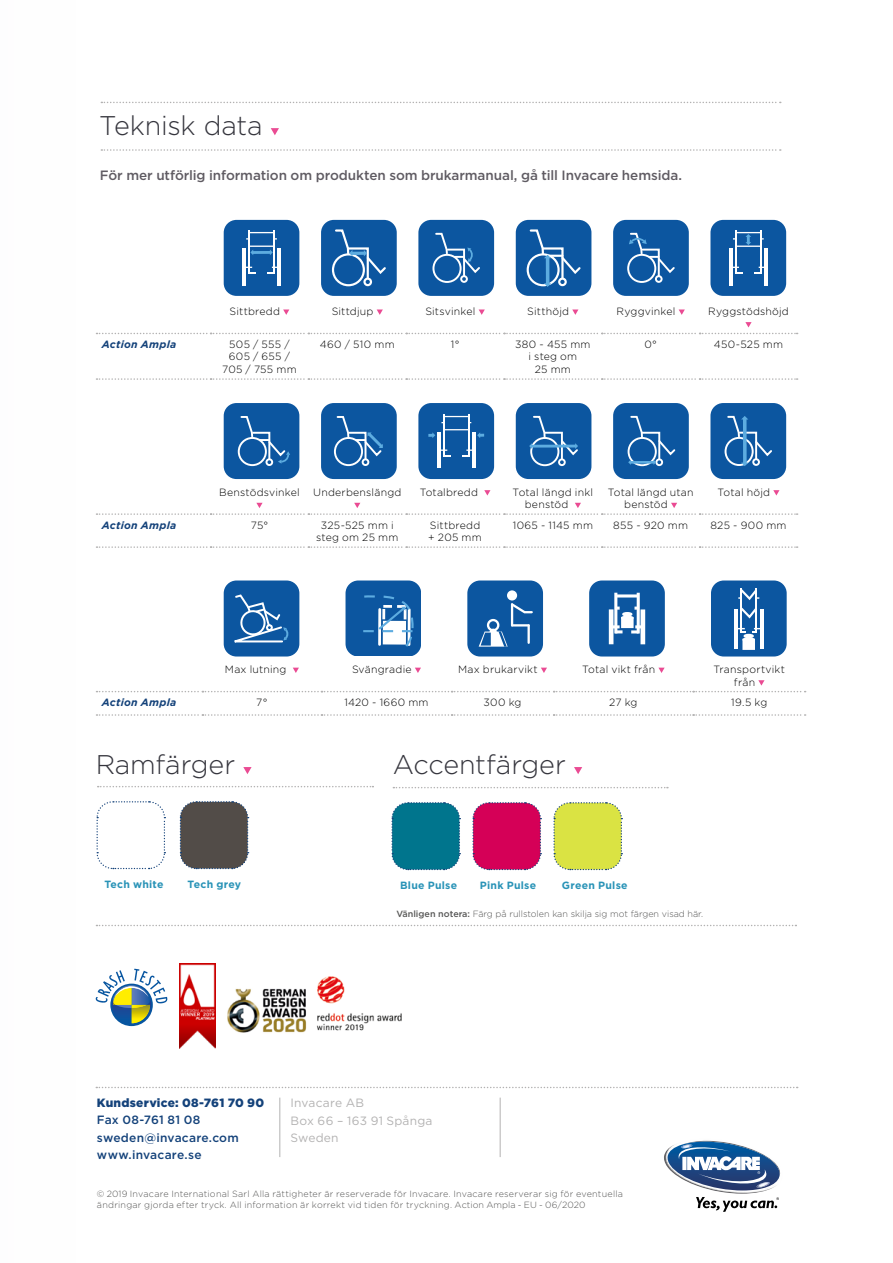
<style>
.page{position:relative;width:893px;height:1263px;background:#fff}
.page>*{position:absolute;margin:0;border:0;box-sizing:border-box;transform-origin:0 0}
.t1{font:300 27px "Gotham";letter-spacing:-.005em;color:#35353d}
.t2{font:500 13.5px "Gotham";letter-spacing:-.005em;color:#605c63}
.t3{font:500 12px/17.2px "Gotham";letter-spacing:.02em;color:#14427a}
.t4{font:12px/17.2px "Gotham";letter-spacing:.02em;color:#b3b2b2}
.t5{font:900 12px "Gotham";letter-spacing:.02em;color:#14427a}
.t6{font:300 10.5px/12.6px "Gotham";letter-spacing:.02em;color:#000}
.t7{font:700 10.5px "Gotham";letter-spacing:.025em;color:#2993b7}
.t8{font:italic 700 10.5px "Gotham";letter-spacing:.025em;color:#14427a}
.t9{font:300 9px/10.8px "Gotham";letter-spacing:.02em;color:#575756}
.t10{font:300 9px "Gotham";color:#575756}
.s1{font-weight:500}
</style>
<div class="page">
<svg style="left:224px;top:220px;width:75px;height:76px;background:#2b6cac"></svg>
<svg style="left:418px;top:220px;width:76px;height:76px;background:#2467a9"></svg>
<svg style="left:613px;top:220px;width:76px;height:76px;background:#2466a9"></svg>
<svg style="left:321px;top:220px;width:76px;height:76px;background:#2769ab"></svg>
<svg style="left:516px;top:220px;width:75px;height:76px;background:#286aab"></svg>
<svg style="left:101px;top:102px;width:680px;height:1px"></svg>
<svg style="left:101px;top:149px;width:680px;height:2px"></svg>
<svg style="left:96px;top:925px;width:700px;height:1px"></svg>
<svg style="left:96px;top:1087px;width:702px;height:1px"></svg>
<svg style="left:271px;top:128px;width:8px;height:7px"></svg>
<svg style="left:97px;top:378px;width:701px;height:2px"></svg>
<svg style="left:97px;top:333px;width:701px;height:1px"></svg>
<svg style="left:283px;top:309px;width:6px;height:6px"></svg>
<svg style="left:377px;top:309px;width:6px;height:6px"></svg>
<svg style="left:479px;top:309px;width:6px;height:6px"></svg>
<svg style="left:572px;top:309px;width:6px;height:6px"></svg>
<svg style="left:679px;top:309px;width:6px;height:6px"></svg>
<svg style="left:745px;top:322px;width:7px;height:5px"></svg>
<svg style="left:710px;top:220px;width:76px;height:76px;background:#2c6cac"></svg>
<svg style="left:418px;top:403px;width:76px;height:76px;background:#2b6bac"></svg>
<svg style="left:224px;top:403px;width:75px;height:76px;background:#2265a9"></svg>
<svg style="left:97px;top:546px;width:701px;height:2px"></svg>
<svg style="left:484px;top:490px;width:6px;height:5px"></svg>
<svg style="left:97px;top:503px;width:701px;height:12px"></svg>
<svg style="left:773px;top:490px;width:6px;height:5px"></svg>
<svg style="left:516px;top:403px;width:75px;height:76px;background:#2266a9"></svg>
<svg style="left:321px;top:403px;width:76px;height:76px;background:#2467a9"></svg>
<hr style="left:280px;top:1097px;width:1px;height:60px;background:#b3b2b2">
<hr style="left:500px;top:1097px;width:1px;height:60px;background:#b3b2b2">
<img style="left:731px;top:1193px;width:22px;height:1px">
<img style="left:664px;top:1140px;width:103px;height:53px">
<img style="left:682px;top:1141px;width:85px;height:1px">
<svg style="left:696px;top:1197px;width:83px;height:15px"></svg>
<svg style="left:665px;top:1142px;width:116px;height:48px"></svg>
<svg style="left:96px;top:801px;width:70px;height:69px"></svg>
<svg style="left:243px;top:767px;width:9px;height:7px"></svg>
<svg style="left:98px;top:786px;width:275px;height:1px"></svg>
<svg style="left:391px;top:802px;width:70px;height:69px;background:#1a8198"></svg>
<svg style="left:472px;top:802px;width:70px;height:69px;background:#d41c69"></svg>
<svg style="left:553px;top:802px;width:70px;height:69px;background:#d8e157"></svg>
<svg style="left:574px;top:767px;width:8px;height:7px"></svg>
<svg style="left:393px;top:787px;width:275px;height:1px"></svg>
<svg style="left:345px;top:580px;width:76px;height:76px;background:#3876b2"></svg>
<svg style="left:613px;top:403px;width:76px;height:76px;background:#2366a9"></svg>
<svg style="left:224px;top:580px;width:75px;height:76px;background:#286aab"></svg>
<svg style="left:97px;top:714px;width:709px;height:2px"></svg>
<svg style="left:293px;top:668px;width:6px;height:5px"></svg>
<svg style="left:415px;top:668px;width:6px;height:5px"></svg>
<svg style="left:541px;top:668px;width:6px;height:5px"></svg>
<svg style="left:658px;top:668px;width:7px;height:5px"></svg>
<svg style="left:97px;top:680px;width:709px;height:12px"></svg>
<svg style="left:467px;top:580px;width:76px;height:76px;background:#296aab"></svg>
<hr style="left:527px;top:625px;width:3px;height:18px;background:#fff">
<svg style="left:589px;top:580px;width:76px;height:76px;background:#3975b1"></svg>
<svg style="left:710px;top:403px;width:76px;height:76px;background:#2468aa"></svg>
<svg style="left:179px;top:801px;width:70px;height:69px;background:#625e5c"></svg>
<div style="left:110px;top:984px;width:43px;height:42px;background:#0755a0;border-radius:50%"></div>
<svg style="left:96px;top:969px;width:71px;height:55px"></svg>
<img style="left:179px;top:964px;width:37px;height:84px">
<img style="left:317px;top:976px;width:85px;height:55px">
<img style="left:227px;top:988px;width:80px;height:45px">
<svg style="left:711px;top:580px;width:76px;height:76px;background:#3472af"></svg>
<div style="left:744px;top:634px;width:10px;height:4px;border:2px solid #fff;border-radius:50%"></div>
<h1 class="t1" style="left:99px;top:109px;width:165px">Teknisk data</h1>
<p class="t2" style="left:100px;top:167px;width:584px">För mer utförlig information om produkten som brukarmanual, gå till Invacare hemsida.</p>
<p class="t6" style="left:230px;top:305px;width:52px">Sittbredd</p>
<p class="t6" style="left:332px;top:305px;width:43px">Sittdjup</p>
<p class="t6" style="left:425px;top:305px;width:52px">Sitsvinkel</p>
<p class="t6" style="left:527px;top:305px;width:43px">Sitthöjd</p>
<p class="t6" style="left:616px;top:305px;width:60px">Ryggvinkel</p>
<p class="t6" style="left:708px;top:305px;width:82px">Ryggstödshöjd</p>
<p class="t8" style="left:102px;top:337px;width:76px">Action Ampla</p>
<p class="t6" style="left:222px;top:338px;width:76px;text-align:center">505 / 555 /<br>605 / 655 /<br>705 / 755 mm</p>
<p class="t6" style="left:320px;top:338px;width:76px">460 / 510 mm</p>
<p class="t6" style="left:451px;top:338px;width:10px">1°</p>
<p class="t6" style="left:515px;top:338px;width:77px;text-align:center">380 - 455 mm i steg om<br>25 mm</p>
<p class="t6" style="left:644px;top:338px;width:14px">0°</p>
<p class="t6" style="left:714px;top:338px;width:71px">450-525 mm</p>
<p class="t6" style="left:219px;top:485px;width:82px">Benstödsvinkel</p>
<p class="t6" style="left:313px;top:485px;width:90px">Underbenslängd</p>
<p class="t6" style="left:420px;top:485px;width:60px">Totalbredd</p>
<p class="t6" style="left:525px;top:485px;width:70px;text-indent:-12px">Total längd inkl benstöd</p>
<p class="t6" style="left:624px;top:485px;width:71px;text-indent:-16px">Total längd utan benstöd</p>
<p class="t6" style="left:717px;top:485px;width:54px">Total höjd</p>
<p class="t8" style="left:102px;top:518px;width:76px">Action Ampla</p>
<p class="t6" style="left:251px;top:518px;width:19px">75°</p>
<p class="t6" style="left:316px;top:518px;width:84px;text-align:center">325-525 mm i steg om 25 mm</p>
<p class="t6" style="left:428px;top:518px;width:55px">Sittbredd + 205 mm</p>
<p class="t6" style="left:513px;top:518px;width:82px">1065 - 1145 mm</p>
<p class="t6" style="left:613px;top:518px;width:76px">855 - 920 mm</p>
<p class="t6" style="left:710px;top:518px;width:78px">825 - 900 mm</p>
<p class="t6" style="left:225px;top:663px;width:63px">Max lutning</p>
<p class="t6" style="left:352px;top:663px;width:61px">Svängradie</p>
<p class="t6" style="left:458px;top:663px;width:81px">Max brukarvikt</p>
<p class="t6" style="left:582px;top:663px;width:75px">Total vikt från</p>
<p class="t6" style="left:734px;top:663px;width:53px;text-indent:-21px">Transportvikt från</p>
<p class="t8" style="left:102px;top:695px;width:76px">Action Ampla</p>
<p class="t6" style="left:256px;top:696px;width:13px">7°</p>
<p class="t6" style="left:344px;top:696px;width:86px">1420 - 1660 mm</p>
<p class="t6" style="left:484px;top:696px;width:39px">300 kg</p>
<p class="t6" style="left:609px;top:696px;width:30px">27 kg</p>
<p class="t6" style="left:731px;top:696px;width:38px">19.5 kg</p>
<h1 class="t1" style="left:96px;top:747px;width:141px">Ramfärger</h1>
<h1 class="t1" style="left:393px;top:747px;width:175px">Accentfärger</h1>
<p class="t7" style="left:104px;top:878px;width:61px">Tech white</p>
<p class="t7" style="left:188px;top:878px;width:55px">Tech grey</p>
<p class="t7" style="left:400px;top:879px;width:59px">Blue Pulse</p>
<p class="t7" style="left:480px;top:879px;width:58px">Pink Pulse</p>
<p class="t7" style="left:562px;top:879px;width:67px">Green Pulse</p>
<p class="t10" style="left:396px;top:908px;width:308px"><span class="s1">Vänligen notera:</span> Färg på rullstolen kan skilja sig mot färgen visad här.</p>
<p class="t5" style="left:97px;top:1095px;width:169px">Kundservice: 08-761 70 90</p>
<p class="t3" style="left:97px;top:1111px;width:143px">Fax 08-761 81 08 sweden@invacare.com www.invacare.se</p>
<p class="t9" style="left:97px;top:1188px;width:528px">© 2019 Invacare International Sarl Alla rättigheter är reserverade för Invacare. Invacare reserverar sig för eventuella ändringar gjorda efter tryck. All information är korrekt vid tiden för tryckning. Action Ampla - EU - 06/2020</p>
<p class="t4" style="left:290px;top:1094px;width:144px">Invacare AB<br>Box 66 – 163 91 Spånga<br>Sweden</p>
</div>
